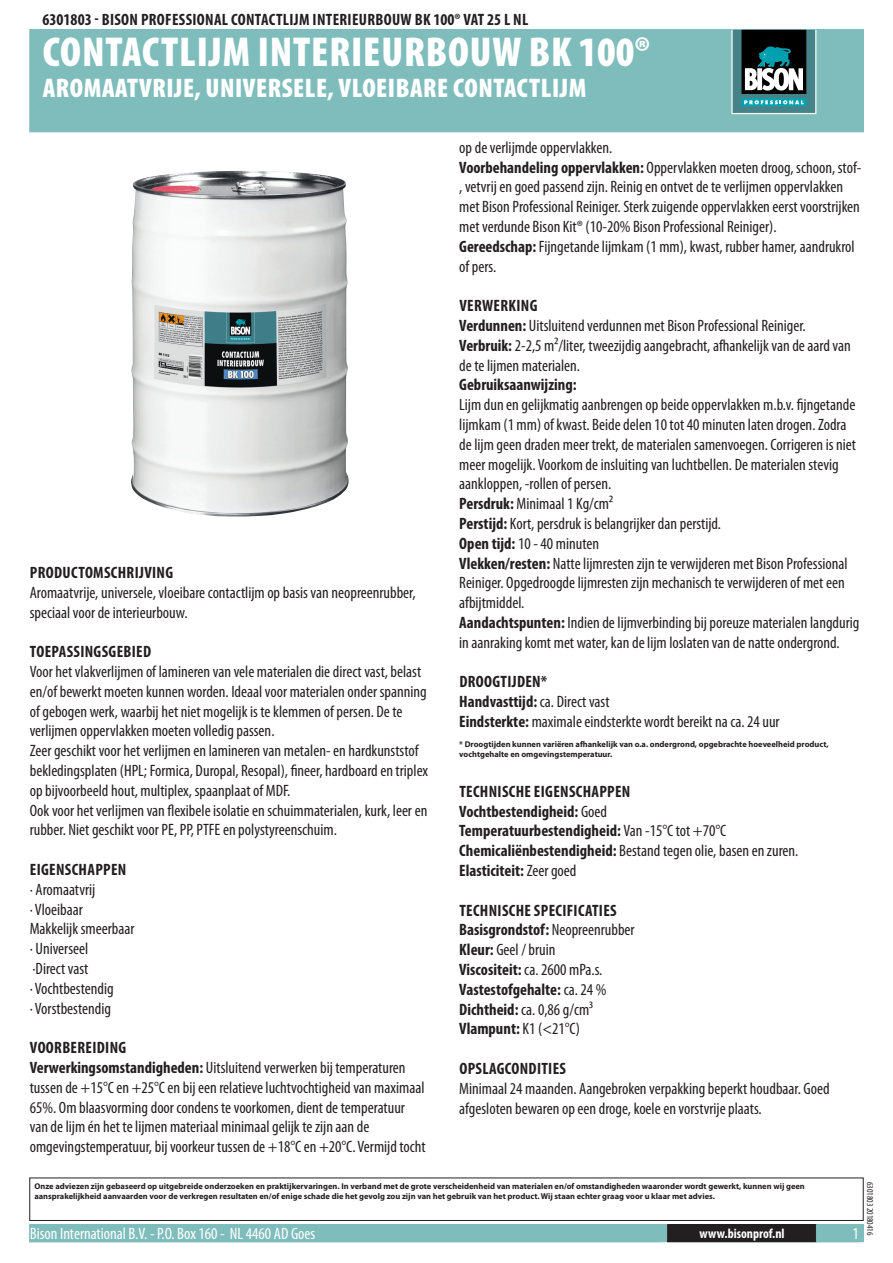
<style>
.page{position:relative;width:893px;height:1263px;background:#fff}
.page>*{position:absolute;margin:0;border:0;box-sizing:border-box;transform-origin:0 0}
.PageHeader{font:900 condensed 42px "Myriad Pro";letter-spacing:.02em;color:#fff}
.PageSubheader{font:900 condensed 27px "Myriad Pro";letter-spacing:.02em;color:#fff}
.Regular{font:condensed 16.5px/19.8px "Myriad Pro";color:#231f20}
.TOCItem{font:700 condensed 16.5px "Myriad Pro";letter-spacing:.02em;color:#231f20}
.Regular-2{font:700 condensed 16.5px "Myriad Pro";color:#231f20}
.ContactData{font:condensed 16.5px "Myriad Pro";color:#fff}
.URL{font:700 condensed 13.5px "Myriad Pro";color:#fff}
.Revisie{font:condensed 9px "Myriad Pro";color:#231f20}
.Disclaimer{font:700 8.4px/10.1px "Myriad Pro";color:#231f20}
.s1{font-weight:700}
.s2{font-weight:400}
</style>
<div class="page">
<div style="left:30px;top:30px;width:833px;height:102px;background:#7fbdbc"></div>
<div style="left:732px;top:30px;width:84px;height:84px;background:#468389"></div>
<div style="left:741px;top:30px;width:65px;height:64px;background:#000"></div>
<svg style="left:745px;top:47px;width:58px;height:44px"></svg>
<div style="left:742px;top:99px;width:64px;height:7px;background:#00a0b0"></div>
<div style="left:741px;top:99px;width:65px;height:7px;border:1px solid #00a2b2"></div>
<svg style="left:744px;top:100px;width:60px;height:4px"></svg>
<div style="left:731px;top:30px;width:85px;height:84px;border:1px solid #fff"></div>
<div style="left:29px;top:1177px;width:835px;height:44px;border:1px solid #231f20"></div>
<div style="left:30px;top:1225px;width:833px;height:17px;background:#7fbdbc"></div>
<div style="left:29px;top:1224px;width:835px;height:18px;border:1px solid #7fbdbc"></div>
<div style="left:668px;top:1225px;width:148px;height:17px;background:#231f20"></div>
<div style="left:667px;top:1224px;width:150px;height:18px;border:1px solid #231f20"></div>
<img style="left:131px;top:171px;width:218px;height:346px">
<p class="TOCItem" style="left:43px;top:9px;width:479px">6301803 - Bison Professional Contactlijm Interieurbouw BK 100® Vat 25 L NL</p>
<p class="PageHeader" style="left:43px;top:25px;width:609px">CONTACTLIJM INTERIEURBOUW BK 100®</p>
<p class="PageSubheader" style="left:43px;top:70px;width:545px">AROMAATVRIJE, UNIVERSELE, VLOEIBARE CONTACTLIJM</p>
<p class="TOCItem" style="left:30px;top:562px;width:145px">Productomschrijving</p>
<p class="Regular" style="left:30px;top:582px;width:387px">Aromaatvrije, universele, vloeibare contactlijm op basis van neopreenrubber, speciaal voor de interieurbouw.</p>
<p class="TOCItem" style="left:30px;top:641px;width:123px">Toepassingsgebied</p>
<p class="Regular" style="left:30px;top:661px;width:400px">Voor het vlakverlijmen of lamineren van vele materialen die direct vast, belast en/of bewerkt moeten kunnen worden. Ideaal voor materialen onder spanning of gebogen werk, waarbij het niet mogelijk is te klemmen of persen. De te verlijmen oppervlakken moeten volledig passen.<br>Zeer geschikt voor het verlijmen en lamineren van metalen- en hardkunststof bekledingsplaten (HPL; Formica, Duropal, Resopal), fineer, hardboard en triplex op bijvoorbeeld hout, multiplex, spaanplaat of MDF.<br>Ook voor het verlijmen van flexibele isolatie en schuimmaterialen, kurk, leer en rubber. Niet geschikt voor PE, PP, PTFE en polystyreenschuim.</p>
<p class="TOCItem" style="left:30px;top:859px;width:98px">Eigenschappen</p>
<p class="Regular" style="left:30px;top:879px;width:106px">· Aromaatvrij<br>· Vloeibaar<br>Makkelijk smeerbaar · Universeel<br>·Direct vast<br>· Vochtbestendig<br>· Vorstbestendig</p>
<p class="TOCItem" style="left:30px;top:1037px;width:98px">Voorbereiding</p>
<p class="Regular" style="left:30px;top:1057px;width:397px"><span class="s1">Verwerkingsomstandigheden:</span> Uitsluitend verwerken bij temperaturen tussen de +1 5°C en +25°C en bij een relatieve luchtvochtigheid van maximaal 65%. Om blaasvorming door condens te voorkomen, dient de temperatuur van de lijm én het te lijmen materiaal minimaal gelijk te zijn aan de omgevingstemperatuur, bij voorkeur tussen de +1 8°C en +20°C. Vermijd tocht</p>
<p class="Regular" style="left:459px;top:137px;width:155px">op de verlijmde oppervlakken.</p>
<p class="Regular" style="left:459px;top:157px;width:404px"><span class="s1">Voorbehandeling oppervlakken:</span> Oppervlakken moeten droog, schoon, stof-, vetvrij en goed passend zijn. Reinig en ontvet de te verlijmen oppervlakken met Bison Professional Reiniger. Sterk zuigende oppervlakken eerst voorstrijken met verdunde Bison Kit® (1 0-20% Bison Professional Reiniger).</p>
<p class="Regular" style="left:459px;top:236px;width:397px"><span class="s1">Gereedschap:</span> Fijngetande lijmkam (1 mm), kwast, rubber hamer, aandrukrol of pers.</p>
<p class="TOCItem" style="left:459px;top:295px;width:80px">Verwerking</p>
<p class="Regular" style="left:459px;top:315px;width:348px"><span class="s1">Verdunnen:</span> Uitsluitend verdunnen met Bison Professional Reiniger.</p>
<p class="Regular" style="left:459px;top:335px;width:393px"><span class="s1">Verbruik:</span> 2-2,5 m²/liter, tweezijdig aangebracht, afhankelijk van de aard van de te lijmen materialen.</p>
<p class="Regular-2" style="left:459px;top:374px;width:119px">Gebruiksaanwijzing:</p>
<p class="Regular" style="left:459px;top:395px;width:398px">Lijm dun en gelijkmatig aanbrengen op beide oppervlakken m.b.v. fijngetande lijmkam (1 mm) of kwast. Beide delen 1 0 tot 40 minuten laten drogen. Zodra de lijm geen draden meer trekt, de materialen samenvoegen. Corrigeren is niet meer mogelijk. Voorkom de insluiting van luchtbellen. De materialen stevig aankloppen, -rollen of persen.</p>
<p class="Regular" style="left:459px;top:494px;width:155px"><span class="s1">Persdruk:</span> Minimaal 1 Kg/cm²</p>
<p class="Regular" style="left:459px;top:513px;width:263px"><span class="s1">Perstijd:</span> Kort, persdruk is belangrijker dan perstijd.</p>
<p class="Regular" style="left:459px;top:533px;width:141px"><span class="s1">Open tijd:</span> 1 0 - 40 minuten</p>
<p class="Regular" style="left:459px;top:553px;width:390px"><span class="s1">Vlekken/resten:</span> Natte lijmresten zijn te verwijderen met Bison Professional<br>Reiniger. Opgedroogde lijmresten zijn mechanisch te verwijderen of met een afbijtmiddel.</p>
<p class="Regular" style="left:459px;top:612px;width:402px"><span class="s1">Aandachtspunten:</span> Indien de lijmverbinding bij poreuze materialen langdurig in aanraking komt met water, kan de lijm loslaten van de natte ondergrond.</p>
<p class="TOCItem" style="left:459px;top:671px;width:89px">Droogtijden*</p>
<p class="Regular-2" style="left:459px;top:691px;width:152px">Handvasttijd: <span class="s2">ca. Direct vast</span></p>
<p class="Regular" style="left:459px;top:711px;width:322px"><span class="s1">Eindsterkte:</span> maximale eindsterkte wordt bereikt na ca. 24 uur</p>
<p class="Disclaimer" style="left:459px;top:739px;width:371px">* Droogtijden kunnen variëren afhankelijk van o.a. ondergrond, opgebrachte hoeveelheid product, vochtgehalte en omgevingstemperatuur.</p>
<p class="TOCItem" style="left:459px;top:781px;width:173px">Technische eigenschappen</p>
<p class="Regular-2" style="left:459px;top:801px;width:149px">Vochtbestendigheid: <span class="s2">Goed</span></p>
<p class="Regular-2" style="left:459px;top:821px;width:269px">Temperatuurbestendigheid: <span class="s2">Van -1 5°C tot +70°C</span></p>
<p class="Regular" style="left:459px;top:841px;width:341px"><span class="s1">Chemicaliënbestendigheid:</span> Bestand tegen olie, basen en zuren.</p>
<p class="Regular-2" style="left:459px;top:860px;width:119px">Elasticiteit: <span class="s2">Zeer goed</span></p>
<p class="TOCItem" style="left:459px;top:900px;width:159px">Technische specificaties</p>
<p class="Regular-2" style="left:459px;top:920px;width:177px">Basisgrondstof: <span class="s2">Neopreenrubber</span></p>
<p class="Regular" style="left:459px;top:940px;width:98px"><span class="s1">Kleur:</span> Geel / bruin</p>
<p class="Regular" style="left:459px;top:959px;width:145px"><span class="s1">Viscositeit:</span> ca. 2600 mPa.s.</p>
<p class="Regular-2" style="left:459px;top:979px;width:149px">Vastestofgehalte: <span class="s2">ca. 24 %</span></p>
<p class="Regular" style="left:459px;top:999px;width:135px"><span class="s1">Dichtheid:</span> ca. 0,86 g/cm³</p>
<p class="Regular-2" style="left:459px;top:1019px;width:122px">Vlampunt: <span class="s2">K1 (&lt;21 °C)</span></p>
<p class="TOCItem" style="left:459px;top:1058px;width:108px">Opslagcondities</p>
<p class="Regular" style="left:459px;top:1078px;width:372px">Minimaal 24 maanden. Aangebroken verpakking beperkt houdbaar. Goed afgesloten bewaren op een droge, koele en vorstvrije plaats.</p>
<p class="Disclaimer" style="left:34px;top:1181px;width:772px">Onze adviezen zijn gebaseerd op uitgebreide onderzoeken en praktijkervaringen. In verband met de grote verscheidenheid van materialen en/of omstandigheden waaronder wordt gewerkt, kunnen wij geen aansprakelijkheid aanvaarden voor de verkregen resultaten en/of enige schade die het gevolg zou zijn van het gebruik van het product. Wij staan echter graag voor u klaar met advies.</p>
<p class="ContactData" style="left:30px;top:1224px;width:287px">Bison International B.V. - P.O. Box 1 60 - NL 4460 AD Goes</p>
<p class="URL" style="left:699px;top:1225px;width:87px">www.bisonprof.nl</p>
<p class="Revisie" style="left:875px;top:1182px;width:55px;rotate:90deg">6301 803 201 8041 6</p>
</div>
